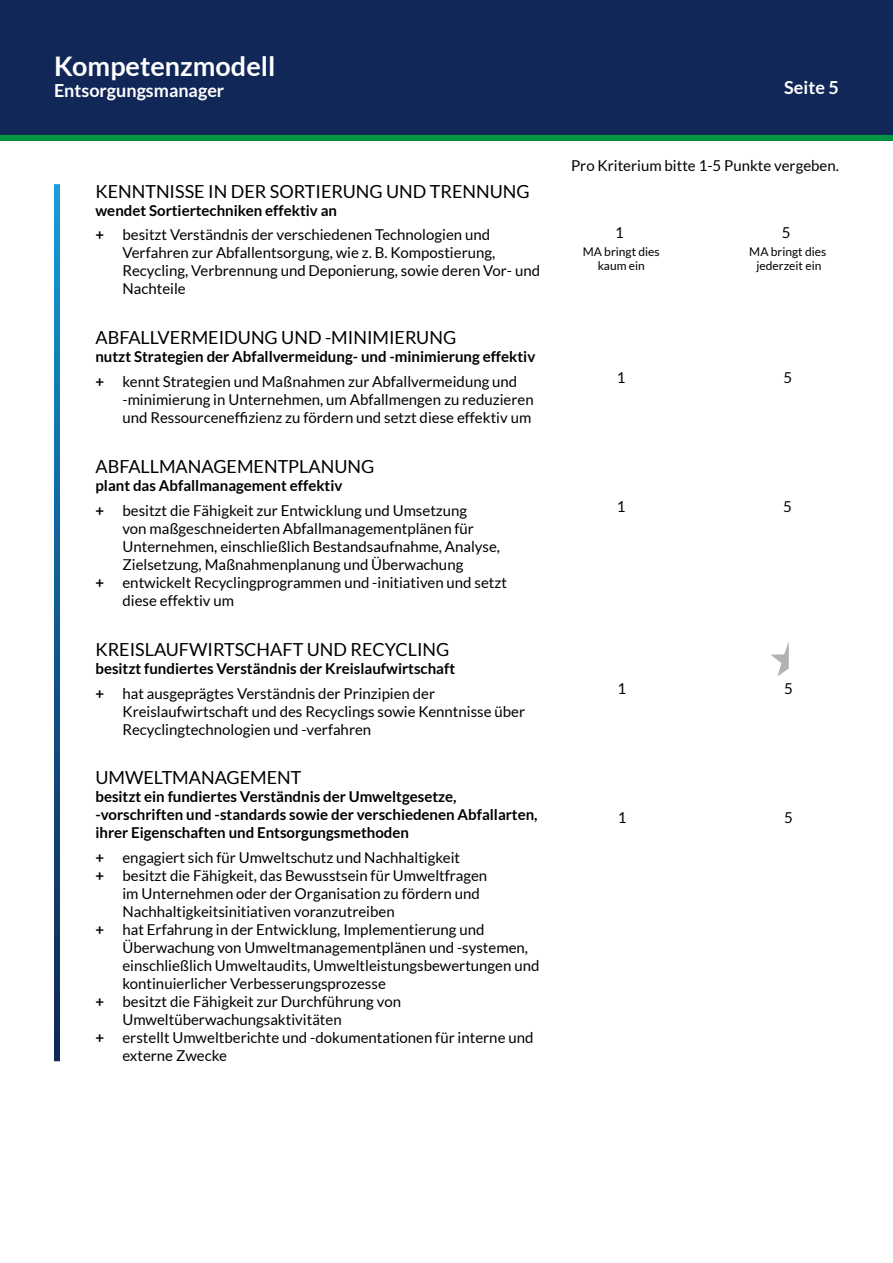
<style>
.page{position:relative;width:893px;height:1263px;background:#fff}
.page>*{position:absolute;margin:0;border:0;box-sizing:border-box;transform-origin:0 0}
.t1{font:700 27px "Lato";color:#fff}
.t2{font:18px "Lato";color:#000}
.t3{font:700 18px "Lato";color:#fff}
.t4{font:15px/18px "Lato";color:#000}
.t5{font:700 15px/18px "Lato";color:#000}
.t6{font:12px/14.4px "Lato";color:#000;text-align:center}
.s1{font-weight:700}
.s2{font-weight:400}
</style>
<div class="page">
<div style="left:0;top:0;width:893px;height:141px;background:#102757"></div>
<div style="left:0;top:135px;width:893px;height:6px;background:#009641"></div>
<svg style="left:771px;top:642px;width:18px;height:34px"></svg>
<svg style="left:54px;top:184px;width:6px;height:877px"></svg>
<h1 class="t1" style="left:54px;top:50px;width:223px">Kompetenzmodell</h1>
<p class="t3" style="left:54px;top:80px;width:172px">Entsorgungsmanager</p>
<p class="t2" style="left:95px;top:181px;width:436px">KENNTNISSE IN DER SORTIERUNG UND TRENNUNG</p>
<p class="t4" style="left:95px;top:198px;width:396px;line-height:24.8px"><span class="s1">wendet Sortiertechniken effektiv an<br>+</span> besitzt Verständnis der verschiedenen Technologien und</p>
<p class="t4" style="left:122px;top:244px;width:419px">Verfahren zur Abfallentsorgung, wie z. B. Kompostierung,<br>Recycling, Verbrennung und Deponierung, sowie deren Vor- und<br>Nachteile</p>
<p class="t2" style="left:95px;top:328px;width:362px">ABFALLVERMEIDUNG UND -MINIMIERUNG</p>
<p class="t5" style="left:95px;top:344px;width:441px;line-height:24.8px">nutzt Strategien der Abfallvermeidung- und -minimierung effektiv + <span class="s2">kennt Strategien und Maßnahmen zur Abfallvermeidung und</span></p>
<p class="t4" style="left:122px;top:391px;width:413px">-minimierung in Unternehmen, um Abfallmengen zu reduzieren und Ressourceneffizienz zu fördern und setzt diese effektiv um</p>
<p class="t2" style="left:95px;top:456px;width:280px">ABFALLMANAGEMENTPLANUNG</p>
<p class="t4" style="left:95px;top:473px;width:373px;line-height:24.8px"><span class="s1">plant das Abfallmanagement effektiv<br>+</span> besitzt die Fähigkeit zur Entwicklung und Umsetzung</p>
<p class="t4" style="left:122px;top:519px;width:353px">von maßgeschneiderten Abfallmanagementplänen für</p>
<p class="t4" style="left:122px;top:537px;width:379px">Unternehmen, einschließlich Bestandsaufnahme, Analyse,</p>
<p class="t4" style="left:122px;top:555px;width:342px">Zielsetzung, Maßnahmenplanung und Überwachung</p>
<p class="t4" style="left:95px;top:573px;width:413px"><span class="s1">+</span> entwickelt Recyclingprogrammen und -initiativen und setzt</p>
<p class="t4" style="left:122px;top:591px;width:113px">diese effektiv um</p>
<p class="t2" style="left:95px;top:639px;width:355px">KREISLAUFWIRTSCHAFT UND RECYCLING</p>
<p class="t5" style="left:95px;top:656px;width:361px;line-height:24.8px">besitzt fundiertes Verständnis der Kreislaufwirtschaft + <span class="s2">hat ausgeprägtes Verständnis der Prinzipien der</span></p>
<p class="t4" style="left:122px;top:702px;width:404px">Kreislaufwirtschaft und des Recyclings sowie Kenntnisse über<br>Recyclingtechnologien und -verfahren</p>
<p class="t2" style="left:95px;top:768px;width:208px">UMWELTMANAGEMENT</p>
<p class="t5" style="left:95px;top:788px;width:444px">besitzt ein fundiertes Verständnis der Umweltgesetze, -vorschriften und -standards sowie der verschiedenen Abfallarten, ihrer Eigenschaften und Entsorgungsmethoden</p>
<p class="t4" style="left:95px;top:849px;width:366px"><span class="s1">+</span> engagiert sich für Umweltschutz und Nachhaltigkeit</p>
<p class="t4" style="left:95px;top:867px;width:393px"><span class="s1">+</span> besitzt die Fähigkeit, das Bewusstsein für Umweltfragen</p>
<p class="t4" style="left:122px;top:885px;width:359px">im Unternehmen oder der Organisation zu fördern und</p>
<p class="t4" style="left:122px;top:903px;width:274px">Nachhaltigkeitsinitiativen voranzutreiben</p>
<p class="t4" style="left:95px;top:921px;width:390px"><span class="s1">+</span> hat Erfahrung in der Entwicklung, Implementierung und</p>
<p class="t4" style="left:122px;top:939px;width:407px">Überwachung von Umweltmanagementplänen und -systemen,</p>
<p class="t4" style="left:122px;top:957px;width:418px">einschließlich Umweltaudits, Umweltleistungsbewertungen und</p>
<p class="t4" style="left:122px;top:975px;width:265px">kontinuierlicher Verbesserungsprozesse</p>
<p class="t4" style="left:95px;top:993px;width:307px"><span class="s1">+</span> besitzt die Fähigkeit zur Durchführung von</p>
<p class="t4" style="left:122px;top:1011px;width:221px">Umweltüberwachungsaktivitäten</p>
<p class="t4" style="left:95px;top:1029px;width:439px"><span class="s1">+</span> erstellt Umweltberichte und -dokumentationen für interne und</p>
<p class="t4" style="left:122px;top:1047px;width:106px">externe Zwecke</p>
<p class="t3" style="left:784px;top:77px;width:56px">Seite 5</p>
<p class="t4" style="left:571px;top:156px;width:269px">Pro Kriterium bitte 1-5 Punkte vergeben.</p>
<p class="t4" style="left:615px;top:223px;width:10px">1</p>
<p class="t4" style="left:782px;top:223px;width:10px">5</p>
<p class="t6" style="left:583px;top:244px;width:79px">MA bringt dies kaum ein</p>
<p class="t6" style="left:749px;top:244px;width:79px">MA bringt dies jederzeit ein</p>
<p class="t4" style="left:617px;top:368px;width:10px">1</p>
<p class="t4" style="left:784px;top:368px;width:10px">5</p>
<p class="t4" style="left:617px;top:497px;width:10px">1</p>
<p class="t4" style="left:783px;top:497px;width:10px">5</p>
<p class="t4" style="left:618px;top:680px;width:10px">1</p>
<p class="t4" style="left:784px;top:680px;width:10px">5</p>
<p class="t4" style="left:618px;top:808px;width:10px">1</p>
<p class="t4" style="left:784px;top:808px;width:10px">5</p>
</div>
